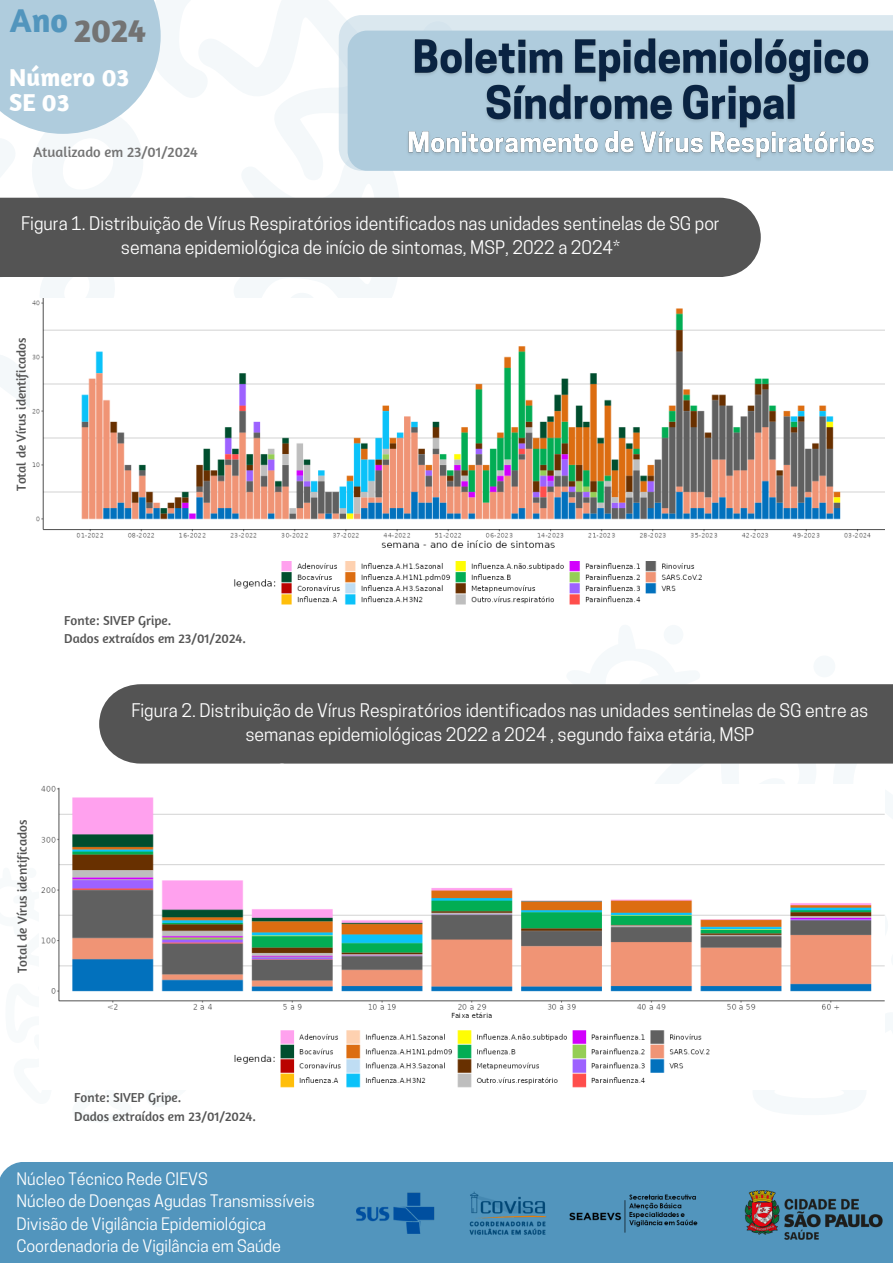
<style>
.page{position:relative;width:893px;height:1263px;background:#fff}
.page>*{position:absolute;margin:0;border:0;box-sizing:border-box;transform-origin:0 0}
.t1{font:700 33.75px "Amaranth";color:#737373}
.t2{font:700 33.75px "Amaranth";color:#5295bd}
.t3{font:700 25.05px "Amaranth";color:#fff}
.t4{font:17.62px/24.2px "Cooper Hewitt";color:#fff;text-align:center}
.t5{font:16.2px "Cooper Hewitt";color:#fff}
.t6{font:14.62px "Amaranth";color:#737373}
.t7{font:13.27px "Amaranth";color:#545454}
</style>
<div class="page">
<svg style="left:0;top:0;width:402px;height:407px"></svg>
<div style="left:0;top:0;width:161px;height:134px;background:#afccdd"></div>
<svg style="left:339px;top:15px;width:554px;height:156px;background:#dae7ee"></svg>
<div style="left:348px;top:31px;width:545px;height:140px;background:#afccdd"></div>
<div style="left:0;top:1162px;width:893px;height:101px;background:#5295bd"></div>
<div style="left:0;top:198px;width:760px;height:79px;background:#545454"></div>
<div style="left:99px;top:684px;width:794px;height:79px;background:#545454"></div>
<img style="left:357px;top:1190px;width:525px;height:50px">
<img style="left:30px;top:298px;width:854px;height:307px">
<img style="left:41px;top:785px;width:843px;height:303px">
<img style="left:408px;top:38px;width:466px;height:122px">
<p class="t2" style="left:10px;top:-1px;width:60px">Ano</p>
<p class="t1" style="left:74px;top:9px;width:73px">2024</p>
<p class="t3" style="left:9px;top:61px;width:122px">Número 03</p>
<p class="t3" style="left:9px;top:87px;width:62px">SE 03</p>
<p class="t6" style="left:33px;top:143px;width:166px">Atualizado em 23/01/2024</p>
<p class="t4" style="left:21px;top:213px;width:700px">Figura 1. Distribuição de Vírus Respiratórios identificados nas unidades sentinelas de SG por semana epidemiológica de início de sintomas, MSP, 2022 a 2024*</p>
<p class="t7" style="left:13px;top:491px;width:155px;rotate:-90deg">Total de Vírus identificados</p>
<p class="t7" style="left:14px;top:973px;width:155px;rotate:-90deg">Total de Vírus identificados</p>
<p class="t7" style="left:64px;top:612px;width:109px">Fonte: SIVEP Gripe.</p>
<p class="t7" style="left:64px;top:630px;width:183px">Dados extraídos em 23/01/2024.</p>
<p class="t4" style="left:131px;top:700px;width:738px">Figura 2. Distribuição de Vírus Respiratórios identificados nas unidades sentinelas de SG entre as semanas epidemiológicas 2022 a 2024 , segundo faixa etária, MSP</p>
<p class="t7" style="left:74px;top:1089px;width:109px">Fonte: SIVEP Gripe.</p>
<p class="t7" style="left:74px;top:1108px;width:183px">Dados extraídos em 23/01/2024.</p>
<p class="t5" style="left:16px;top:1172px;width:193px">Núcleo Técnico Rede CIEVS</p>
<p class="t5" style="left:16px;top:1195px;width:300px">Núcleo de Doenças Agudas Transmissíveis</p>
<p class="t5" style="left:16px;top:1217px;width:251px">Divisão de Vigilância Epidemiológica</p>
<p class="t5" style="left:16px;top:1240px;width:266px">Coordenadoria de Vigilância em Saúde</p>
</div>
